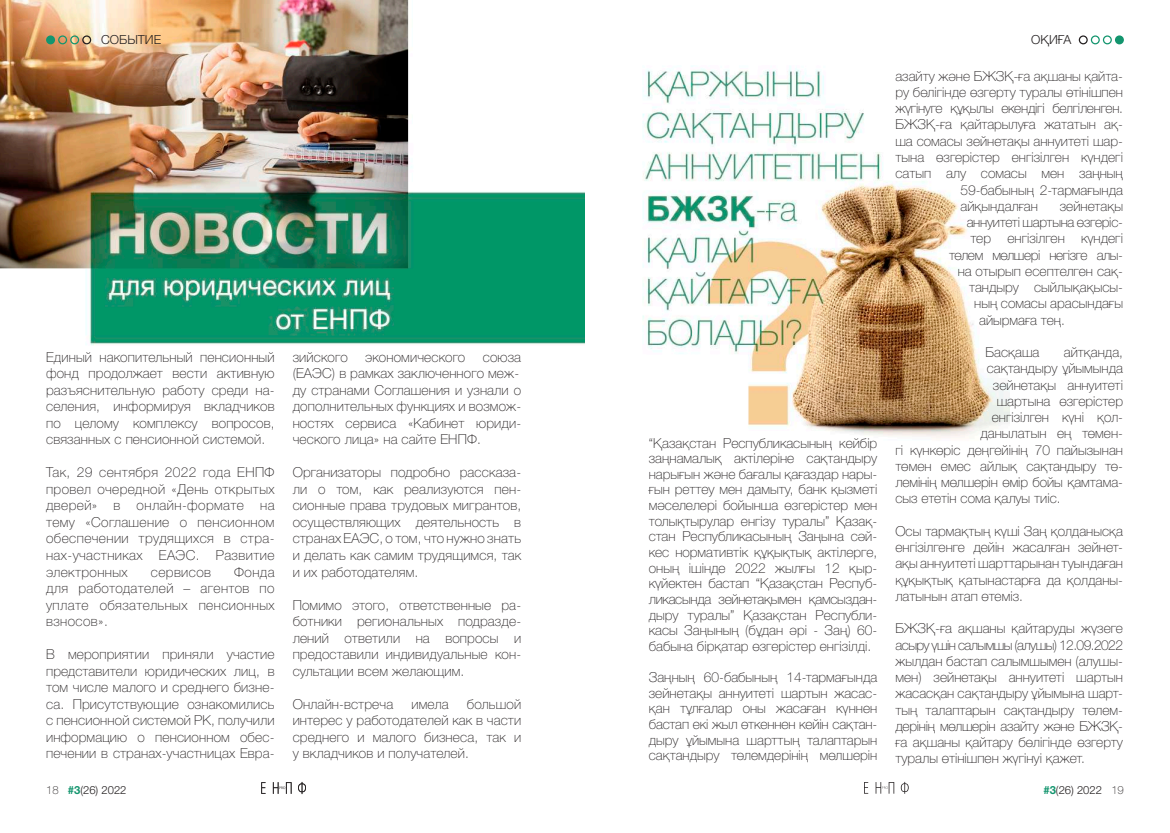
<style>
.page{position:relative;width:1170px;height:833px;background:#fff}
.page>*{position:absolute;margin:0;border:0;box-sizing:border-box;transform-origin:0 0}
.t1{font:100 13.75px/16.5px "Helvetica Neue LTW1 G";color:#231f20;text-align:justify}
.t2{font:100 13.75px "Helvetica Neue LTW1 G";letter-spacing:-.02em;color:#231f20}
.t3{font:100 13.75px "Helvetica Neue LTW1 G";letter-spacing:-.03em;color:#231f20}
.t4{font:100 13.75px "Helvetica Neue LTW1 G";letter-spacing:.03em;color:#231f20}
.t5{font:300 12.5px "Helvetica Neue LTW1 G";color:#231f20}
.t6{font:300 11.25px "Helvetica Neue LTW1 G";color:#231f20}
.s1{font-weight:100}
.s2{font-weight:700;color:#13956e}
</style>
<div class="page">
<svg style="left:864px;top:782px;width:4px;height:11px"></svg>
<svg style="left:875px;top:782px;width:19px;height:11px"></svg>
<svg style="left:900px;top:782px;width:8px;height:12px"></svg>
<div style="left:1114px;top:35px;width:9px;height:9px;background:#13956e;border-radius:50%"></div>
<div style="left:1102px;top:35px;width:9px;height:9px;border:1px solid #13956e;border-radius:50%"></div>
<div style="left:1090px;top:35px;width:9px;height:9px;border:1px solid #13956e;border-radius:50%"></div>
<div style="left:1078px;top:35px;width:9px;height:9px;border:1px solid #231f20;border-radius:50%"></div>
<img style="left:642px;top:66px;width:367px;height:372px">
<svg style="left:261px;top:782px;width:4px;height:12px"></svg>
<svg style="left:273px;top:782px;width:18px;height:12px"></svg>
<svg style="left:298px;top:782px;width:8px;height:12px"></svg>
<img style="left:0;top:0;width:585px;height:346px">
<div style="left:46px;top:35px;width:9px;height:9px;background:#13956f;border-radius:50%"></div>
<div style="left:58px;top:35px;width:9px;height:9px;border:1px solid #13956f;border-radius:50%"></div>
<div style="left:70px;top:35px;width:9px;height:9px;border:1px solid #13956f;border-radius:50%"></div>
<div style="left:82px;top:35px;width:9px;height:9px;border:1px solid #231f20;border-radius:50%"></div>
<p class="t5" style="left:101px;top:32px;width:62px">СОБЫТИЕ</p>
<p class="t5" style="left:1030px;top:32px;width:42px">ОҚИҒА</p>
<p class="t1" style="left:46px;top:349px;width:230px">Единый накопительный пенсионный фонд продолжает вести активную разъяснительную работу среди на&shy;селения, информируя вкладчиков по целому комплексу вопросов, связанных с пенсионной системой.</p>
<p class="t1" style="left:46px;top:464px;width:230px">Так, 29 сентября 2022 года ЕНПФ провел очередной «День открытых дверей» в онлайн-формате на тему «Соглашение о пенсионном обеспечении трудящихся в стра&shy;нах-участниках ЕАЭС. Развитие электронных</p>
<p class="t1" style="left:46px;top:563px;width:230px;text-indent:188px">Фонда для работодателей – агентов по уплате обязательных пенсионных взносов».</p>
<p class="t1" style="left:46px;top:646px;width:230px">В мероприятии приняли участие представители юридических лиц, в том числе малого и среднего бизне&shy;са. Присутствующие ознакомились с пенсионной системой РК, получили информацию о пенсионном обес&shy;печении в странах-участницах Евра-</p>
<p class="t4" style="left:151px;top:563px;width:62px">сервисов</p>
<p class="t1" style="left:293px;top:349px;width:57px">зийского</p>
<p class="t1" style="left:365px;top:349px;width:102px">экономического</p>
<p class="t1" style="left:293px;top:349px;width:230px;text-align:left;text-indent:190px">союза (ЕАЭС) в рамках заключенного меж&shy;ду странами Соглашения и узнали о дополнительных функциях и возмож&shy;ностях сервиса «Кабинет юриди&shy;ческого лица» на сайте ЕНПФ.</p>
<p class="t1" style="left:293px;top:464px;width:230px">Организаторы подробно рассказа&shy;ли о том, как реализуются пен&shy;сионные права трудовых мигрантов, осуществляющих деятельность в странах ЕАЭС, о том, что нужно знать и делать как самим трудящимся, так и их работодателям.</p>
<p class="t1" style="left:293px;top:596px;width:230px">Помимо этого, ответственные ра&shy;ботники региональных подразде&shy;лений ответили на вопросы и предоставили индивидуальные кон&shy;сультации всем желающим.</p>
<p class="t1" style="left:293px;top:695px;width:102px">Онлайн-встреча</p>
<p class="t1" style="left:411px;top:695px;width:39px">имела</p>
<p class="t1" style="left:293px;top:695px;width:230px;text-indent:174px">большой интерес у работодателей как в части среднего и малого бизнеса, так и у вкладчиков и получателей.</p>
<p class="t1" style="left:648px;top:435px;width:230px;line-height:15.6px">“Қазақстан Республикасының кейбір заңнамалық актілеріне сақтандыру нарығын және бағалы қағаздар нары&shy;ғын реттеу мен дамыту, банк қызметі мәселелері бойынша өзгерістер мен толықтырулар енгізу туралы” Қазақ&shy;стан Республикасының Заңына сәй&shy;кес нормативтік құқықтық актілерге, оның ішінде 2022 жылғы 12 қыр&shy;күйектен бастап “Қазақстан Респуб&shy;ликасында зейнетақымен қамсыздан&shy;дыру туралы” Қазақстан Республи&shy;касы Заңының (бұдан әрі - Заң) 60- бабына бірқатар өзгерістер енгізілді.</p>
<p class="t1" style="left:648px;top:669px;width:230px;line-height:15.6px">Заңның 60-бабының 14-тармағында зейнетақы аннуитеті шартын жасас&shy;қан тұлғалар оны жасаған күннен бастап екі жыл өткеннен кейін сақтан&shy;дыру ұйымына шарттың талаптарын сақтандыру төлемдерінің мөлшерін</p>
<p class="t1" style="left:895px;top:68px;width:229px">азайту және БЖЗҚ-ға ақшаны қайта-</p>
<p class="t1" style="left:895px;top:84px;width:229px">ру бөлігінде өзгерту туралы өтінішпен</p>
<p class="t2" style="left:895px;top:100px;width:229px">жүгінуге құқылы екендігі белгіленген.</p>
<p class="t1" style="left:895px;top:116px;width:229px">БЖЗҚ-ға қайтарылуға жататын ақ-</p>
<p class="t1" style="left:895px;top:133px;width:229px">ша сомасы зейнетақы аннуитеті шар-</p>
<p class="t1" style="left:895px;top:149px;width:229px">тына өзгерістер енгізілген күндегі</p>
<p class="t1" style="left:895px;top:165px;width:229px">сатып алу сомасы мен заңның</p>
<p class="t1" style="left:960px;top:181px;width:164px">59-бабының 2-тармағында</p>
<p class="t1" style="left:960px;top:198px;width:79px">айқындалған</p>
<p class="t1" style="left:1059px;top:198px;width:65px">зейнетақы</p>
<p class="t2" style="left:966px;top:214px;width:158px">аннуитеті шартына өзгеріс-</p>
<p class="t1" style="left:970px;top:230px;width:154px">тер енгізілген күндегі</p>
<p class="t3" style="left:949px;top:246px;width:175px">төлем мөлшері негізге алы-</p>
<p class="t1" style="left:957px;top:263px;width:166px">на отырып есептелген сақ-</p>
<p class="t1" style="left:969px;top:279px;width:155px">тандыру сыйлықақысы-</p>
<p class="t1" style="left:974px;top:295px;width:150px">ның сомасы арасындағы</p>
<p class="t1" style="left:979px;top:311px;width:87px">айырмаға тең.</p>
<p class="t1" style="left:985px;top:344px;width:55px">Басқаша</p>
<p class="t1" style="left:1063px;top:344px;width:61px">айтқанда,</p>
<p class="t1" style="left:986px;top:360px;width:138px">сақтандыру ұйымында</p>
<p class="t1" style="left:992px;top:376px;width:132px">зейнетақы аннуитеті</p>
<p class="t1" style="left:996px;top:393px;width:128px">шартына өзгерістер</p>
<p class="t1" style="left:991px;top:409px;width:133px">енгізілген күні қол-</p>
<p class="t1" style="left:980px;top:425px;width:144px">данылатын ең төмен-</p>
<p class="t1" style="left:895px;top:441px;width:229px">гі күнкөріс деңгейінің 70 пайызынан</p>
<p class="t1" style="left:895px;top:458px;width:229px">төмен емес айлық сақтандыру тө-</p>
<p class="t1" style="left:895px;top:474px;width:229px">лемінің мөлшерін өмір бойы қамтама-</p>
<p class="t1" style="left:895px;top:490px;width:167px">сыз ететін сома қалуы тиіс.</p>
<p class="t1" style="left:895px;top:523px;width:229px">Осы тармақтың күші Заң қолданысқа енгізілгенге дейін жасалған зейнет&shy;ақы аннуитеті шарттарынан туындаған құқықтық қатынастарға да қолданы&shy;латынын атап өтеміз.</p>
<p class="t1" style="left:895px;top:620px;width:229px">БЖЗҚ-ға ақшаны қайтаруды жүзеге асыру үшін салымшы (алушы) 12.09.2022 жылдан бастап салымшымен (алушы&shy;мен) зейнетақы аннуитеті шартын жасасқан сақтандыру ұйымына шарт&shy;тың талаптарын сақтандыру төлем&shy;дерінің мөлшерін азайту және БЖЗҚ&shy;ға ақшаны қайтару бөлігінде өзгерту туралы өтінішпен жүгінуі қажет.</p>
<p class="t6" style="left:46px;top:783px;width:82px"><span class="s1">18</span> <span class="s2">#3</span>(26) 2022</p>
<p class="t6" style="left:1043px;top:782px;width:82px"><span class="s2">#3</span>(26) 2022 <span class="s1">19</span></p>
</div>
